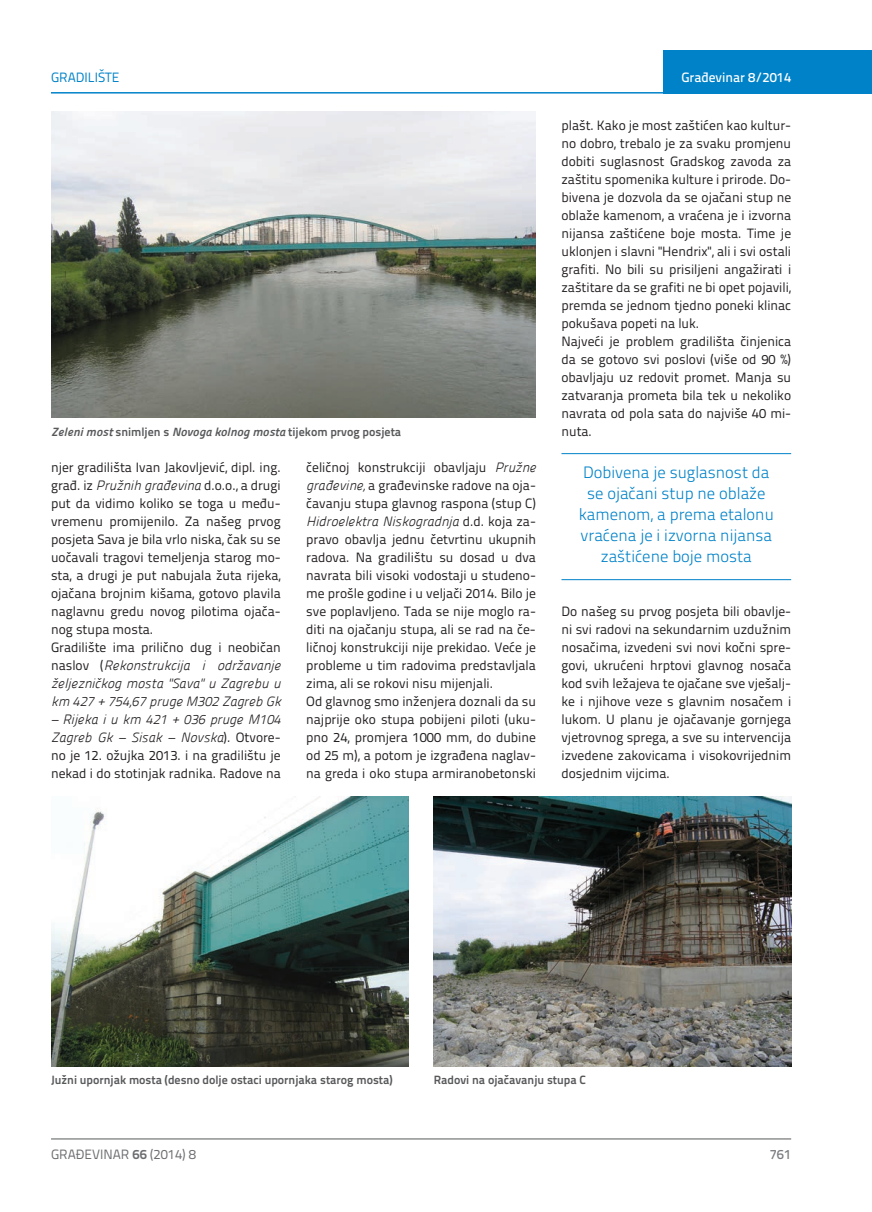
<style>
.page{position:relative;width:872px;height:1212px;background:#fff}
.page>*{position:absolute;margin:0;border:0;box-sizing:border-box;transform-origin:0 0}
.t1{font:300 16.5px/21px "Titillium Text 22 L";color:#0082c8;text-align:center}
.t2{font:13.5px/18px "Titillium Text 22 L";color:#231f20}
.t3{font:italic 13.5px/18px "Panefresco 250 wt";color:#231f20;text-align:justify}
.t4{font:13.5px "Titillium Text 22 L";color:#6c6d70}
.t5{font:500 13.5px "Titillium Text 22 L";color:#fff}
.t6{font:13.5px "Titillium Text 22 L";color:#0082c8}
.t7{font:500 13.5px "Titillium Text 22 L";color:#787a7d}
.t8{font:700 12px "Titillium Text 22 L";color:#57585a}
.s1{font-family:"Panefresco 800 wt";font-weight:400;font-style:italic}
.s2{font-family:"Panefresco 250 wt";font-style:italic}
.s3{font-family:"Titillium Text 22 L";font-style:normal}
.s4{font-weight:700}
</style>
<div class="page">
<hr style="left:51px;top:1139px;width:740px;height:1px;background:#57585a">
<div style="left:663px;top:50px;width:209px;height:44px;background:#0082c8"></div>
<hr style="left:51px;top:92px;width:821px;height:2px;background:#0082c8">
<hr style="left:561px;top:453px;width:230px;height:1px;background:#0082c8">
<hr style="left:561px;top:579px;width:230px;height:1px;background:#0082c8">
<img style="left:51px;top:112px;width:485px;height:306px">
<img style="left:51px;top:796px;width:357px;height:270px">
<img style="left:434px;top:796px;width:357px;height:270px">
<p class="t6" style="left:51px;top:68px;width:70px">GRADILIŠTE</p>
<p class="t5" style="left:681px;top:67px;width:111px">Građevinar 8/2014</p>
<p class="t8" style="left:51px;top:422px;width:352px"><span class="s1">Zeleni most</span> snimljen s <span class="s1">Novoga kolnog mosta</span> tijekom prvog posjeta</p>
<p class="t2" style="left:51px;top:457px;width:231px">njer gradilišta Ivan Jakovljević, dipl. ing. građ. iz <span class="s2">Pružnih građevina</span> d.o.o., a drugi put da vidimo koliko se toga u među&shy;vremenu promijenilo. Za našeg prvog posjeta Sava je bila vrlo niska, čak su se uočavali tragovi temeljenja starog mo&shy;sta, a drugi je put nabujala žuta rijeka, ojačana brojnim kišama, gotovo plavila naglavnu gredu novog pilotima ojača&shy;nog stupa mosta.<br>Gradilište ima prilično dug i neobičan</p>
<p class="t3" style="left:51px;top:655px;width:231px"><span class="s3">naslov (</span>Rekonstrukcija i održavanje željezničkog mosta "Sava" u Zagrebu u km 427 + 754,67 pruge M302 Zagreb Gk</p>
<p class="t3" style="left:51px;top:709px;width:231px">– Rijeka i u km 421 + 036 pruge M104<br>Zagreb Gk – Sisak – Novska<span class="s3">). Otvore-</span></p>
<p class="t2" style="left:51px;top:745px;width:231px">no je 12. ožujka 2013. i na gradilištu je nekad i do stotinjak radnika. Radove na</p>
<p class="t2" style="left:306px;top:457px;width:231px;text-align:justify">čeličnoj konstrukciji obavljaju <span class="s2">Pružne građevine,</span> a građevinske radove na oja&shy;čavanju stupa glavnog raspona (stup C)</p>
<p class="t3" style="left:306px;top:511px;width:231px">Hidroelektra Niskogradnja <span class="s3">d.d. koja za-</span></p>
<p class="t2" style="left:306px;top:529px;width:231px">pravo obavlja jednu četvrtinu ukupnih radova. Na gradilištu su dosad u dva navrata bili visoki vodostaji u studeno&shy;me prošle godine i u veljači 2014. Bilo je sve poplavljeno. Tada se nije moglo ra&shy;diti na ojačanju stupa, ali se rad na če&shy;ličnoj konstrukciji nije prekidao. Veće je probleme u tim radovima predstavljala zima, ali se rokovi nisu mijenjali.<br>Od glavnog smo inženjera doznali da su najprije oko stupa pobijeni piloti (uku&shy;pno 24, promjera 1000 mm, do dubine od 25 m), a potom je izgrađena naglav&shy;na greda i oko stupa armiranobetonski</p>
<p class="t2" style="left:561px;top:115px;width:231px">plašt. Kako je most zaštićen kao kultur&shy;no dobro, trebalo je za svaku promjenu dobiti suglasnost Gradskog zavoda za zaštitu spomenika kulture i prirode. Do&shy;bivena je dozvola da se ojačani stup ne oblaže kamenom, a vraćena je i izvorna nijansa zaštićene boje mosta. Time je uklonjen i slavni "Hendrix", ali i svi ostali grafiti. No bili su prisiljeni angažirati i zaštitare da se grafiti ne bi opet pojavili, premda se jednom tjedno poneki klinac pokušava popeti na luk.<br>Najveći je problem gradilišta činjenica da se gotovo svi poslovi (više od 90 %) obavljaju uz redovit promet. Manja su zatvaranja prometa bila tek u nekoliko navrata od pola sata do najviše 40 mi&shy;nuta.</p>
<p class="t1" style="left:579px;top:461px;width:197px">Dobivena je suglasnost da se ojačani stup ne oblaže kamenom, a prema etalonu vraćena je i izvorna nijansa zaštićene boje mosta</p>
<p class="t2" style="left:561px;top:601px;width:231px;text-align:justify">Do našeg su prvog posjeta bili obavlje&shy;ni svi radovi na sekundarnim uzdužnim nosačima, izvedeni svi novi kočni spre&shy;govi, ukrućeni hrptovi glavnog nosača kod svih ležajeva te ojačane sve vješalj&shy;ke i njihove veze s glavnim nosačem i lukom. U planu je ojačavanje gornjega vjetrovnog sprega, a sve su intervencija izvedene zakovicama i visokovrijednim dosjednim vijcima.</p>
<p class="t8" style="left:51px;top:1071px;width:343px">Južni upornjak mosta (desno dolje ostaci upornjaka starog mosta)</p>
<p class="t8" style="left:434px;top:1071px;width:154px">Radovi na ojačavanju stupa C</p>
<p class="t4" style="left:51px;top:1144px;width:146px">GRAĐEVINAR <span class="s4">66</span> (2014) 8</p>
<p class="t7" style="left:769px;top:1144px;width:23px">761</p>
</div>
